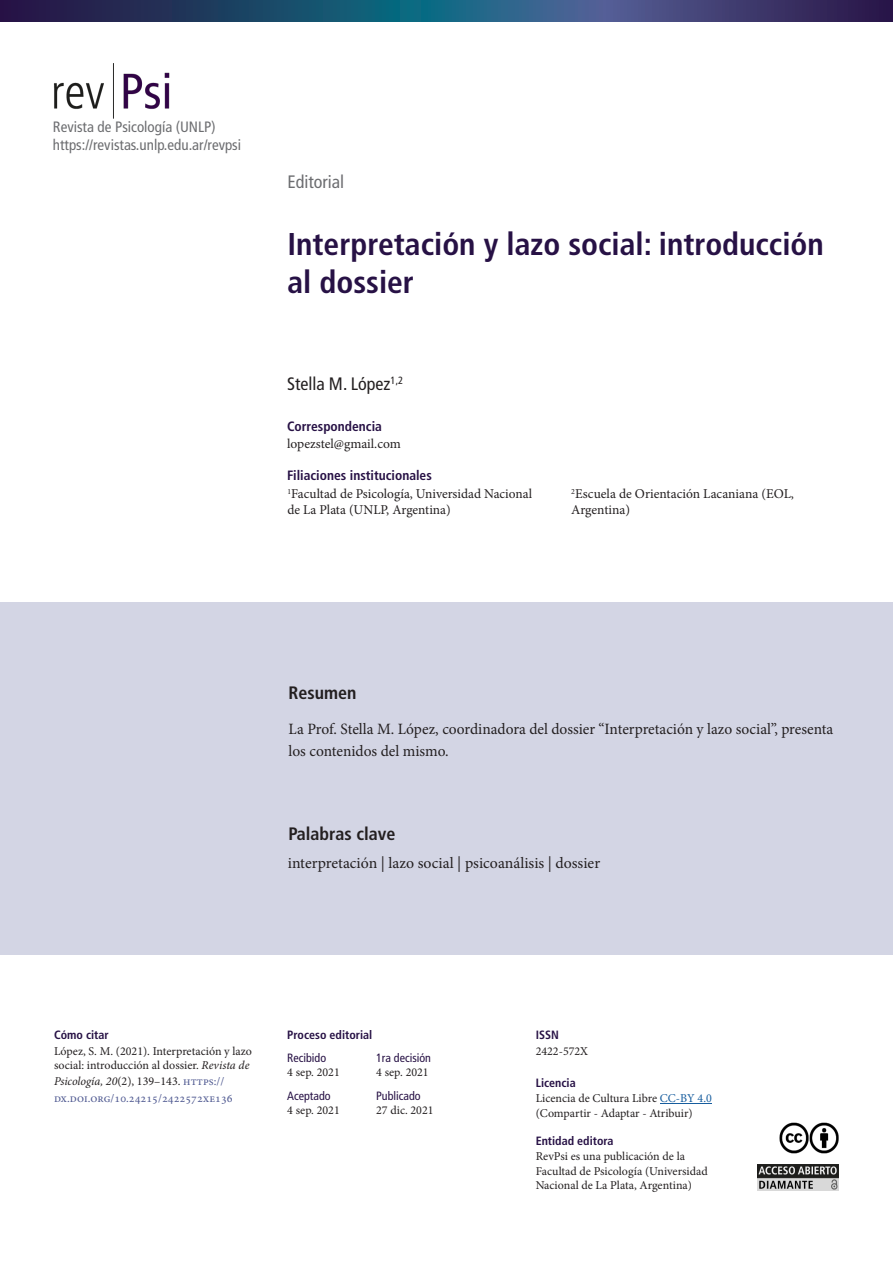
<style>
.page{position:relative;width:893px;height:1263px;background:#fff}
.page>*{position:absolute;margin:0;border:0;box-sizing:border-box;transform-origin:0 0}
.t1{font:700 condensed 31.5px/37.8px "Frutiger LT Com";color:#271145}
.t2{font:700 condensed 18px "Frutiger LT Com";color:#231f20}
.t3{font:condensed 18px "Frutiger LT Com";color:#231f20}
.t4{font:condensed 18px "Frutiger LT Com";color:#6c6d70}
.t5{font:15.75px/22.5px "Minion Pro";color:#231f20}
.t6{font:condensed 15px/18px "Frutiger LT Com";color:#6c6d70}
.t7{font:13.5px/16.2px "Minion Pro";color:#231f20}
.t8{font:700 condensed 13.5px "Frutiger LT Com";color:#271145}
.t9{font:12px/14.4px "Minion Pro";color:#231f20}
.t10{font:12px/16.5px "Minion Pro";color:#515b92}
.t11{font:700 condensed 12px "Frutiger LT Com";color:#271145}
.t12{font:condensed 12px "Frutiger LT Com";color:#271145}
.s1{font-style:italic}
.s2{font-style:italic;color:#231f20}
.s3{color:#231f20}
.s4{color:#175d9e}
</style>
<div class="page">
<svg style="left:0;top:0;width:893px;height:21px;background:#2b446d"></svg>
<img style="left:53px;top:63px;width:117px;height:56px">
<div style="left:0;top:602px;width:893px;height:352px;background:#d3d5e4"></div>
<hr style="left:660px;top:1103px;width:52px;height:1px;background:#175d9e">
<img style="left:757px;top:1164px;width:82px;height:27px">
<img style="left:779px;top:1123px;width:60px;height:30px">
<p class="t6" style="left:53px;top:119px;width:190px">Revista de Psicología (UNLP) https://revistas.unlp.edu.ar/revpsi</p>
<h2 class="t4" style="left:287px;top:174px;width:58px">Editorial</h2>
<h1 class="t1" style="left:287px;top:229px;width:538px">Interpretación y lazo social: introducción al dossier</h1>
<h2 class="t3" style="left:287px;top:376px;width:118px">Stella M. López<sup>1,2</sup></h2>
<p class="t8" style="left:287px;top:421px;width:96px">Correspondencia</p>
<p class="t7" style="left:287px;top:437px;width:115px">lopezstel@gmail.com</p>
<p class="t8" style="left:287px;top:469px;width:146px">Filiaciones institucionales</p>
<p class="t7" style="left:287px;top:487px;width:246px"><sup>1</sup>Facultad de Psicología, Universidad Nacional de La Plata (UNLP, Argentina)</p>
<p class="t7" style="left:571px;top:487px;width:224px"><sup>2</sup>Escuela de Orientación Lacaniana (EOL,<br>Argentina)</p>
<h2 class="t2" style="left:289px;top:685px;width:70px">Resumen</h2>
<h3 class="t5" style="left:289px;top:719px;width:546px">La Prof. Stella M. López, coordinadora del dossier “Interpretación y lazo social”, presenta los contenidos del mismo.</h3>
<h2 class="t2" style="left:289px;top:827px;width:108px">Palabras clave</h2>
<h3 class="t5" style="left:288px;top:853px;width:314px">interpretación | lazo social | psicoanálisis | dossier</h3>
<p class="t11" style="left:54px;top:1030px;width:56px">Cómo citar</p>
<p class="t9" style="left:54px;top:1045px;width:200px">López, S. M. (2021). Interpretación y lazo social: introducción al dossier. <span class="s1">Revista de</span></p>
<p class="t10" style="left:54px;top:1074px;width:180px"><span class="s2">Psicología, 20</span><span class="s3">(2), 139–143.</span> https:// dx.doi.org/10.24215/2422572Xe136</p>
<p class="t11" style="left:287px;top:1030px;width:87px">Proceso editorial</p>
<p class="t12" style="left:287px;top:1053px;width:40px">Recibido</p>
<p class="t9" style="left:287px;top:1066px;width:54px">4 sep. 2021</p>
<p class="t12" style="left:287px;top:1091px;width:45px">Aceptado</p>
<p class="t9" style="left:287px;top:1104px;width:54px">4 sep. 2021</p>
<p class="t12" style="left:376px;top:1053px;width:56px">1ra decisión</p>
<p class="t9" style="left:376px;top:1066px;width:54px">4 sep. 2021</p>
<p class="t12" style="left:376px;top:1091px;width:46px">Publicado</p>
<p class="t9" style="left:376px;top:1104px;width:59px">27 dic. 2021</p>
<p class="t11" style="left:536px;top:1030px;width:25px">ISSN</p>
<p class="t9" style="left:536px;top:1045px;width:53px">2422-572X</p>
<p class="t11" style="left:536px;top:1078px;width:42px">Licencia</p>
<p class="t9" style="left:536px;top:1092px;width:178px">Licencia de Cultura Libre <span class="s4">CC-BY 4.0 </span>(Compartir - Adaptar - Atribuir)</p>
<p class="t11" style="left:536px;top:1136px;width:79px">Entidad editora</p>
<p class="t9" style="left:536px;top:1150px;width:174px">RevPsi es una publicación de la<br>Facultad de Psicología (Universidad<br>Nacional de La Plata, Argentina)</p>
</div>
